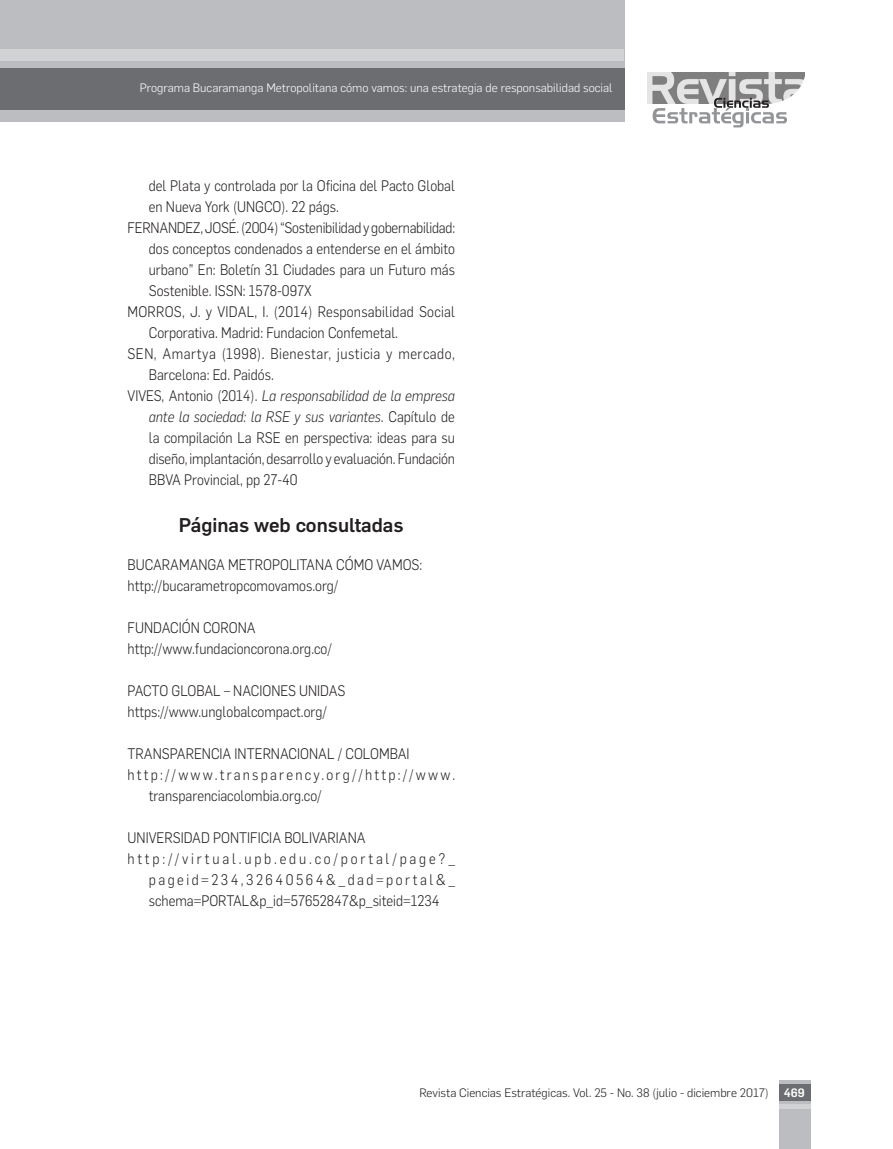
<style>
.page{position:relative;width:893px;height:1149px;background:#fff}
.page>*{position:absolute;margin:0;border:0;box-sizing:border-box;transform-origin:0 0}
.subtitulo_2{font:500 19.5px "Flama";color:#231f20}
.referencias{font:300 15px/21px "Flama";color:#231f20;text-align:justify;scale:.9 1}
.referencias-2{font:300 15px/21px "Flama";letter-spacing:.075em;color:#231f20;scale:.9 1}
.referencias-3{font:300 15px/21px "Flama";letter-spacing:.035em;color:#231f20;scale:.9 1}
.t1{font:300 12px "Flama";color:#fff}
.t2{font:300 12px "Flama";color:#231f20}
.s1{font-style:italic}
.s2{font-weight:500;color:#fff}
</style>
<div class="page">
<div style="left:779px;top:1079px;width:31px;height:69px;background:#bcbdc0"></div>
<div style="left:0;top:0;width:625px;height:122px;background:#bcbdc0"></div>
<img style="left:647px;top:72px;width:157px;height:31px">
<svg style="left:653px;top:98px;width:134px;height:29px"></svg>
<div style="left:0;top:68px;width:625px;height:41px;background:#6c6d70"></div>
<div style="left:0;top:49px;width:624px;height:12px;background:#d1d2d4"></div>
<svg style="left:779px;top:1104px;width:31px;height:3px"></svg>
<div style="left:779px;top:1083px;width:31px;height:16px;background:#6c6d70"></div>
<p class="t1" style="left:140px;top:80px;width:474px">Programa Bucaramanga Metropolitana cómo vamos: una estrategia de responsabilidad social</p>
<p class="referencias" style="left:149px;top:174px;width:342px">del Plata y controlada por la Oficina del Pacto Global en Nueva York (UNGCO). 22 págs.</p>
<p class="referencias" style="left:149px;top:216px;width:342px;text-indent:-21px">FERNANDEZ, JOSÉ. (2004) “Sostenibilidad y gobernabilidad: dos conceptos condenados a entenderse en el ámbito urbano” En: Boletín 31 Ciudades para un Futuro más Sostenible. ISSN: 1578-097X</p>
<p class="referencias" style="left:149px;top:300px;width:342px;text-indent:-21px">MORROS, J. y VIDAL, I. (2014) Responsabilidad Social<br>Corporativa. Madrid: Fundacion Confemetal.</p>
<p class="referencias-3" style="left:149px;top:342px;width:342px;text-indent:-21px">SEN, Amartya (1998). Bienestar, justicia y mercado,<br>Barcelona: Ed. Paidós.</p>
<p class="referencias" style="left:149px;top:384px;width:342px;text-indent:-21px">VIVES, Antonio (2014). <span class="s1">La responsabilidad de la empresa ante la sociedad: la RSE y sus variantes</span>. Capítulo de la compilación La RSE en perspectiva: ideas para su diseño, implantación, desarrollo y evaluación. Fundación BBVA Provincial, pp 27-40</p>
<p class="subtitulo_2" style="left:179px;top:511px;width:226px">Páginas web consultadas</p>
<p class="referencias" style="left:128px;top:552px;width:329px">BUCARAMANGA METROPOLITANA CÓMO VAMOS:</p>
<p class="referencias" style="left:128px;top:573px;width:236px">http://bucarametropcomovamos.org/</p>
<p class="referencias" style="left:128px;top:615px;width:144px">FUNDACIÓN CORONA</p>
<p class="referencias" style="left:128px;top:636px;width:229px">http://www.fundacioncorona.org.co/</p>
<p class="referencias" style="left:128px;top:678px;width:243px">PACTO GLOBAL – NACIONES UNIDAS</p>
<p class="referencias" style="left:128px;top:699px;width:223px">https://www.unglobalcompact.org/</p>
<p class="referencias" style="left:128px;top:741px;width:315px">TRANSPARENCIA INTERNACIONAL / COLOMBAI</p>
<p class="referencias-2" style="left:149px;top:762px;width:342px;text-indent:-21px">http://www.transparency.org//http://www. transparenciacolombia.org.co/</p>
<p class="referencias" style="left:128px;top:825px;width:266px">UNIVERSIDAD PONTIFICIA BOLIVARIANA</p>
<p class="referencias" style="left:149px;top:846px;width:342px;text-indent:-21px">http://virtual.upb.edu.co/portal/page?_ pageid=234,32640564&amp;_dad=portal&amp;_ schema=PORTAL&amp;p_id=57652847&amp;p_siteid=1234</p>
<p class="t2" style="left:419px;top:1084px;width:387px">Revista Ciencias Estratégicas. Vol. 25 - No. 38 (julio - diciembre 2017) <span class="s2">469</span></p>
</div>
